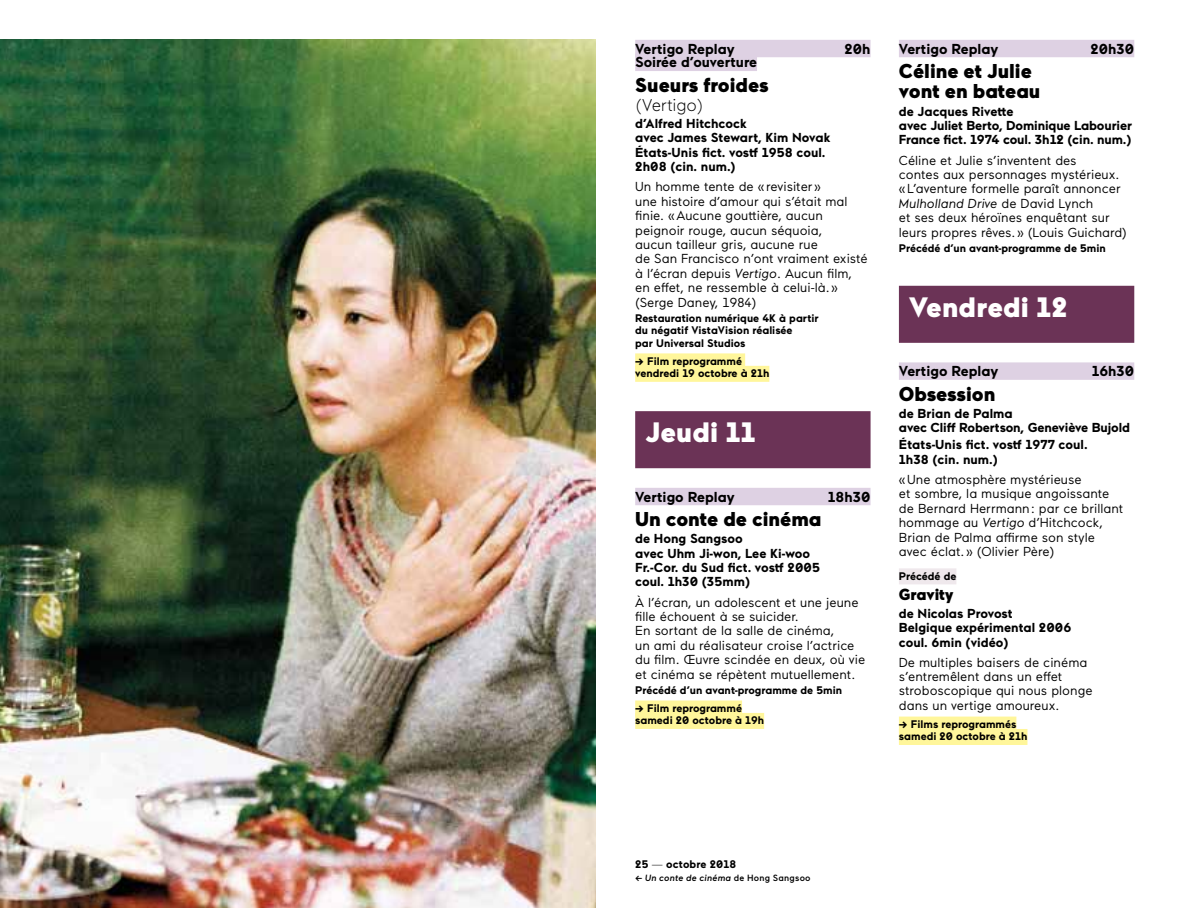
<style>
.page{position:relative;width:1191px;height:908px;background:#fff}
.page>*{position:absolute;margin:0;border:0;box-sizing:border-box;transform-origin:0 0}
.t1{font:900 28px "Maax";letter-spacing:.005em;color:#fff}
.t2{font:900 20px/20.4px "Maax";color:#000}
.t3{font:300 17px "Maax";color:#000}
.t4{font:900 16px "Maax";color:#000}
.t5{font:700 14.4px "Maax";color:#000}
.t6{font:13px/14.4px "Maax";color:#000}
.t7{font:700 13px/14.4px "Maax";color:#000}
.t8{font:700 11px/12.4px "Maax";color:#000}
.t9{font:italic 500 9px "Maax";letter-spacing:.025em;color:#000}
.s1{font-style:italic}
.s2{font-weight:300}
.s3{font-style:normal}
</style>
<div class="page">
<img style="left:0;top:40px;width:595px;height:867px">
<div style="left:635px;top:40px;width:235px;height:17px;background:#ded1e3"></div>
<div style="left:635px;top:54px;width:122px;height:17px;background:#ded1e3"></div>
<div style="left:635px;top:353px;width:110px;height:16px;background:#fff69b"></div>
<div style="left:635px;top:365px;width:134px;height:16px;background:#fff69b"></div>
<div style="left:635px;top:411px;width:235px;height:57px;background:#6b3356"></div>
<div style="left:635px;top:487px;width:235px;height:18px;background:#ded1e3"></div>
<div style="left:635px;top:700px;width:107px;height:16px;background:#fff69b"></div>
<div style="left:635px;top:712px;width:129px;height:16px;background:#fff69b"></div>
<div style="left:899px;top:40px;width:235px;height:17px;background:#ded1e3"></div>
<div style="left:899px;top:285px;width:235px;height:57px;background:#6b3356"></div>
<div style="left:899px;top:362px;width:235px;height:17px;background:#ded1e3"></div>
<div style="left:899px;top:568px;width:57px;height:16px;background:#efe8ec"></div>
<div style="left:899px;top:716px;width:117px;height:16px;background:#fff69b"></div>
<div style="left:899px;top:728px;width:128px;height:16px;background:#fff69b"></div>
<p class="t5" style="left:635px;top:39px;width:101px">Vertigo Replay</p>
<p class="t5" style="left:844px;top:39px;width:27px">20h</p>
<p class="t5" style="left:635px;top:53px;width:123px">Soirée d’ouverture</p>
<h2 class="t2" style="left:635px;top:74px;width:135px">Sueurs froides</h2>
<h3 class="t3" style="left:635px;top:94px;width:70px">(Vertigo)</h3>
<p class="t7" style="left:635px;top:116px;width:197px">d’Alfred Hitchcock<br>avec James Stewart, Kim Novak<br>États-Unis fict. vostf 1958 coul.<br>2h08 (cin. num.)</p>
<p class="t6" style="left:635px;top:179px;width:234px">Un homme tente de « revisiter »<br>une histoire d’amour qui s’était mal finie. « Aucune gouttière, aucun peignoir rouge, aucun séquoia,<br>aucun tailleur gris, aucune rue<br>de San Francisco n’ont vraiment existé à l’écran depuis <span class="s1">Vertigo</span>. Aucun film, en effet, ne ressemble à celui-là. » (Serge Daney, 1984)</p>
<p class="t8" style="left:635px;top:311px;width:185px">Restauration numérique 4K à partir du négatif VistaVision réalisée<br>par Universal Studios</p>
<p class="t8" style="left:635px;top:354px;width:136px">→ Film reprogrammé vendredi 19 octobre à 21h</p>
<h1 class="t1" style="left:645px;top:414px;width:112px">Jeudi 11</h1>
<p class="t5" style="left:635px;top:487px;width:101px">Vertigo Replay</p>
<p class="t5" style="left:828px;top:487px;width:44px">18h30</p>
<h2 class="t2" style="left:635px;top:507px;width:188px">Un conte de cinéma</h2>
<p class="t7" style="left:635px;top:530px;width:186px">de Hong Sangsoo<br>avec Uhm Ji-won, Lee Ki-woo<br>Fr.-Cor. du Sud fict. vostf 2005 coul. 1h30 (35mm)</p>
<p class="t6" style="left:635px;top:594px;width:231px">À l’écran, un adolescent et une jeune fille échouent à se suicider.<br>En sortant de la salle de cinéma,<br>un ami du réalisateur croise l’actrice du film. Œuvre scindée en deux, où vie et cinéma se répètent mutuellement.</p>
<p class="t8" style="left:635px;top:683px;width:208px">Précédé d’un avant-programme de 5min</p>
<p class="t8" style="left:635px;top:701px;width:130px">→ Film reprogrammé samedi 20 octobre à 19h</p>
<p class="t5" style="left:899px;top:39px;width:101px">Vertigo Replay</p>
<p class="t5" style="left:1090px;top:39px;width:45px">20h30</p>
<h2 class="t2" style="left:899px;top:60px;width:143px">Céline et Julie vont en bateau</h2>
<p class="t7" style="left:899px;top:103px;width:235px">de Jacques Rivette<br>avec Juliet Berto, Dominique Labourier<br>France fict. 1974 coul. 3h12 (cin. num.)</p>
<p class="t6" style="left:899px;top:152px;width:230px">Céline et Julie s’inventent des<br>contes aux personnages mystérieux. « L’aventure formelle paraît annoncer <span class="s1">Mulholland Drive</span> de David Lynch<br>et ses deux héroïnes enquêtant sur leurs propres rêves. » (Louis Guichard)</p>
<p class="t8" style="left:899px;top:241px;width:208px">Précédé d’un avant-programme de 5min</p>
<h1 class="t1" style="left:909px;top:288px;width:160px">Vendredi 12</h1>
<p class="t5" style="left:899px;top:361px;width:101px">Vertigo Replay</p>
<p class="t5" style="left:1091px;top:361px;width:44px">16h30</p>
<h2 class="t2" style="left:899px;top:382px;width:98px">Obsession</h2>
<p class="t7" style="left:899px;top:405px;width:233px">de Brian de Palma<br>avec Cliff Robertson, Geneviève Bujold</p>
<p class="t7" style="left:899px;top:437px;width:190px">États-Unis fict. vostf 1977 coul.<br>1h38 (cin. num.)</p>
<p class="t6" style="left:899px;top:471px;width:226px">« Une atmosphère mystérieuse<br>et sombre, la musique angoissante de Bernard Herrmann : par ce brillant hommage au <span class="s1">Vertigo</span> d’Hitchcock,<br>Brian de Palma affirme son style avec éclat. » (Olivier Père)</p>
<p class="t8" style="left:899px;top:569px;width:59px">Précédé de</p>
<p class="t4" style="left:899px;top:584px;width:56px">Gravity</p>
<p class="t7" style="left:899px;top:605px;width:174px">de Nicolas Provost<br>Belgique expérimental 2006 coul. 6min (vidéo)</p>
<p class="t6" style="left:899px;top:654px;width:195px">De multiples baisers de cinéma s’entremêlent dans un effet stroboscopique qui nous plonge dans un vertige amoureux.</p>
<p class="t8" style="left:899px;top:717px;width:130px">→ Films reprogrammés samedi 20 octobre à 21h</p>
<p class="t8" style="left:635px;top:857px;width:103px">25 <span class="s2">—</span> octobre 2018</p>
<p class="t9" style="left:635px;top:871px;width:177px"><span class="s3">←</span> Un conte de cinéma <span class="s3">de Hong Sangsoo</span></p>
</div>
